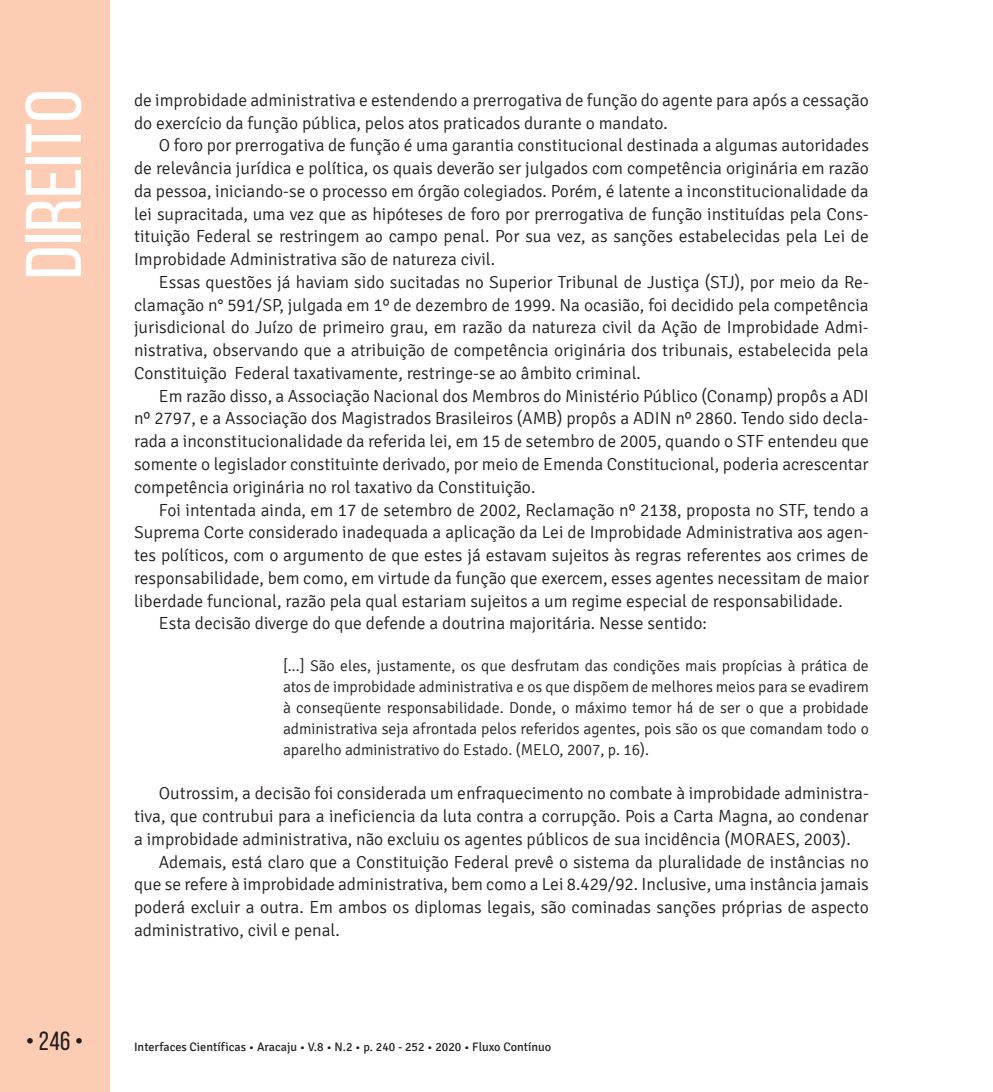
<style>
.page{position:relative;width:993px;height:1092px;background:#fff}
.page>*{position:absolute;margin:0;border:0;box-sizing:border-box;transform-origin:0 0}
.t1{font:78.75px "Bebas Neue";color:#fff;scale:1.09 1}
.t2{font:26.25px "Bebas Neue";color:#231f20}
.t3{font:300 17.5px/22.8px "Signika";color:#231f20;text-align:justify}
.t4{font:300 15.75px/21px "Signika";color:#231f20;text-align:justify}
.t5{font:12.25px "Signika";color:#231f20}
</style>
<div class="page">
<div style="left:0;top:0;width:109px;height:1091px;background:#fcccb5"></div>
<h1 class="t1" style="left:11px;top:279px;width:176px;rotate:-90deg">Direito</h1>
<p class="t3" style="left:134px;top:89px;width:736px">de improbidade administrativa e estendendo a prerrogativa de função do agente para após a cessação do exercício da função pública, pelos atos praticados durante o mandato.</p>
<p class="t3" style="left:134px;top:134px;width:736px;text-indent:25px">O foro por prerrogativa de função é uma garantia constitucional destinada a algumas autoridades de relevância jurídica e política, os quais deverão ser julgados com competência originária em razão da pessoa, iniciando-se o processo em órgão colegiados. Porém, é latente a inconstitucionalidade da lei supracitada, uma vez que as hipóteses de foro por prerrogativa de função instituídas pela Cons&shy;tituição Federal se restringem ao campo penal. Por sua vez, as sanções estabelecidas pela Lei de Improbidade Administrativa são de natureza civil.</p>
<p class="t3" style="left:134px;top:271px;width:736px;text-indent:25px">Essas questões já haviam sido sucitadas no Superior Tribunal de Justiça (STJ), por meio da Re&shy;clamação n° 591/SP, julgada em 1º de dezembro de 1999. Na ocasião, foi decidido pela competência jurisdicional do Juízo de primeiro grau, em razão da natureza civil da Ação de Improbidade Admi&shy;nistrativa, observando que a atribuição de competência originária dos tribunais, estabelecida pela Constituição Federal taxativamente, restringe-se ao âmbito criminal.</p>
<p class="t3" style="left:134px;top:385px;width:736px;text-indent:25px">Em razão disso, a Associação Nacional dos Membros do Ministério Público (Conamp) propôs a ADI nº 2797, e a Associação dos Magistrados Brasileiros (AMB) propôs a ADIN nº 2860. Tendo sido decla&shy;rada a inconstitucionalidade da referida lei, em 15 de setembro de 2005, quando o STF entendeu que somente o legislador constituinte derivado, por meio de Emenda Constitucional, poderia acrescentar competência originária no rol taxativo da Constituição.</p>
<p class="t3" style="left:159px;top:498px;width:711px">Foi intentada ainda, em 17 de setembro de 2002, Reclamação nº 2138, proposta no STF, tendo a</p>
<p class="t3" style="left:134px;top:521px;width:736px">Suprema Corte considerado inadequada a aplicação da Lei de Improbidade Administrativa aos agen-</p>
<p class="t3" style="left:134px;top:544px;width:736px">tes políticos, com o argumento de que estes já estavam sujeitos às regras referentes aos crimes de</p>
<p class="t3" style="left:134px;top:567px;width:736px">responsabilidade, bem como, em virtude da função que exercem, esses agentes necessitam de maior</p>
<p class="t3" style="left:134px;top:589px;width:710px">liberdade funcional, razão pela qual estariam sujeitos a um regime especial de responsabilidade.</p>
<p class="t3" style="left:159px;top:612px;width:549px">Esta decisão diverge do que defende a doutrina majoritária. Nesse sentido:</p>
<p class="t4" style="left:283px;top:655px;width:587px">[...] São eles, justamente, os que desfrutam das condições mais propícias à prática de atos de improbidade administrativa e os que dispõem de melhores meios para se evadirem à conseqüente responsabilidade. Donde, o máximo temor há de ser o que a probidade administrativa seja afrontada pelos referidos agentes, pois são os que comandam todo o aparelho administrativo do Estado. (MELO, 2007, p. 16).</p>
<p class="t3" style="left:134px;top:782px;width:736px;text-indent:25px">Outrossim, a decisão foi considerada um enfraquecimento no combate à improbidade administra&shy;tiva, que contrubui para a ineficiencia da luta contra a corrupção. Pois a Carta Magna, ao condenar a improbidade administrativa, não excluiu os agentes públicos de sua incidência (MORAES, 2003).</p>
<p class="t3" style="left:134px;top:850px;width:736px;text-indent:25px">Ademais, está claro que a Constituição Federal prevê o sistema da pluralidade de instâncias no que se refere à improbidade administrativa, bem como a Lei 8.429/92. Inclusive, uma instância jamais poderá excluir a outra. Em ambos os diplomas legais, são cominadas sanções próprias de aspecto administrativo, civil e penal.</p>
<h2 class="t2" style="left:26px;top:1026px;width:59px">• 246 •</h2>
<p class="t5" style="left:134px;top:1040px;width:418px">Interfaces Científicas • Aracaju • V.8 • N.2 • p. 240 - 252 • 2020 • Fluxo Contínuo</p>
</div>
